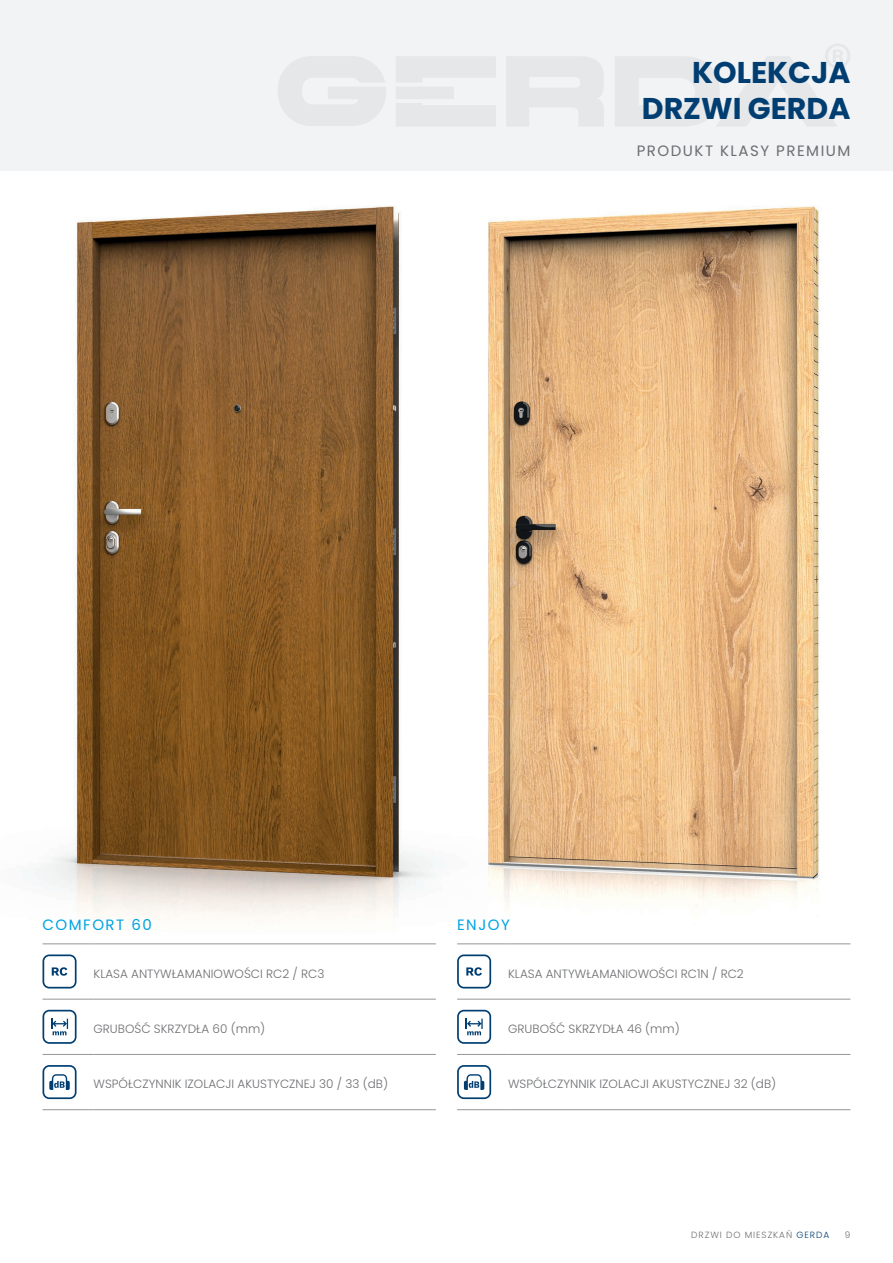
<style>
.page{position:relative;width:893px;height:1263px;background:#fff}
.page>*{position:absolute;margin:0;border:0;box-sizing:border-box;transform-origin:0 0}
.t1{font:700 30px/36px "Poppins";color:#003e72;text-align:right}
.t2{font:15px "Poppins";letter-spacing:.1em;color:#6c6d70}
.t3{font:15px "Poppins";letter-spacing:.1em;color:#00a2e4}
.t4{font:300 12px "Poppins";color:#6c6d70}
.t5{font:300 9px "Poppins";letter-spacing:.1em;color:#6c6d70}
.s1{color:#003e72}
</style>
<div class="page">
<img style="left:0;top:170px;width:893px;height:941px">
<hr style="left:43px;top:943px;width:51px;height:1px;background:#939598">
<hr style="left:43px;top:999px;width:51px;height:1px;background:#939598">
<hr style="left:43px;top:1054px;width:51px;height:1px;background:#939598">
<hr style="left:43px;top:1109px;width:51px;height:1px;background:#939598">
<hr style="left:94px;top:943px;width:342px;height:1px;background:#939598">
<hr style="left:94px;top:999px;width:342px;height:1px;background:#939598">
<hr style="left:94px;top:1054px;width:342px;height:1px;background:#939598">
<hr style="left:94px;top:1109px;width:342px;height:1px;background:#939598">
<svg style="left:43px;top:954px;width:34px;height:34px"></svg>
<svg style="left:43px;top:1010px;width:34px;height:34px"></svg>
<svg style="left:43px;top:1065px;width:34px;height:34px"></svg>
<hr style="left:457px;top:943px;width:51px;height:1px;background:#939598">
<hr style="left:457px;top:999px;width:51px;height:1px;background:#939598">
<hr style="left:457px;top:1054px;width:51px;height:1px;background:#939598">
<hr style="left:457px;top:1109px;width:51px;height:1px;background:#939598">
<hr style="left:508px;top:943px;width:342px;height:1px;background:#939598">
<hr style="left:508px;top:999px;width:342px;height:1px;background:#939598">
<hr style="left:508px;top:1054px;width:342px;height:1px;background:#939598">
<hr style="left:508px;top:1109px;width:342px;height:1px;background:#939598">
<svg style="left:457px;top:954px;width:34px;height:34px"></svg>
<svg style="left:457px;top:1010px;width:34px;height:34px"></svg>
<svg style="left:457px;top:1065px;width:34px;height:34px"></svg>
<div style="left:0;top:0;width:893px;height:170px;background:#f2f3f4"></div>
<svg style="left:506px;top:57px;width:98px;height:69px"></svg>
<svg style="left:615px;top:44px;width:235px;height:82px"></svg>
<svg style="left:278px;top:56px;width:108px;height:70px"></svg>
<svg style="left:396px;top:57px;width:100px;height:69px"></svg>
<h1 class="t1" style="left:642px;top:54px;width:210px">KOLEKCJA<br>DRZWI GERDA</h1>
<p class="t2" style="left:637px;top:142px;width:215px">PRODUKT KLASY PREMIUM</p>
<p class="t3" style="left:43px;top:916px;width:111px">COMFORT 60</p>
<p class="t4" style="left:94px;top:967px;width:232px">KLASA ANTYWŁAMANIOWOŚCI RC2 / RC3</p>
<p class="t3" style="left:457px;top:916px;width:54px">ENJOY</p>
<p class="t4" style="left:508px;top:967px;width:237px">KLASA ANTYWŁAMANIOWOŚCI RC1N / RC2</p>
<p class="t4" style="left:94px;top:1022px;width:173px">GRUBOŚĆ SKRZYDŁA 60 (mm)</p>
<p class="t4" style="left:508px;top:1022px;width:173px">GRUBOŚĆ SKRZYDŁA 46 (mm)</p>
<p class="t4" style="left:94px;top:1077px;width:296px">WSPÓŁCZYNNIK IZOLACJI AKUSTYCZNEJ 30 / 33 (dB)</p>
<p class="t4" style="left:508px;top:1077px;width:270px">WSPÓŁCZYNNIK IZOLACJI AKUSTYCZNEJ 32 (dB)</p>
<p class="t5" style="left:691px;top:1230px;width:139px">DRZWI DO MIESZKAŃ <span class="s1">GERDA</span></p>
<p class="t5" style="left:845px;top:1230px;width:7px">9</p>
</div>
